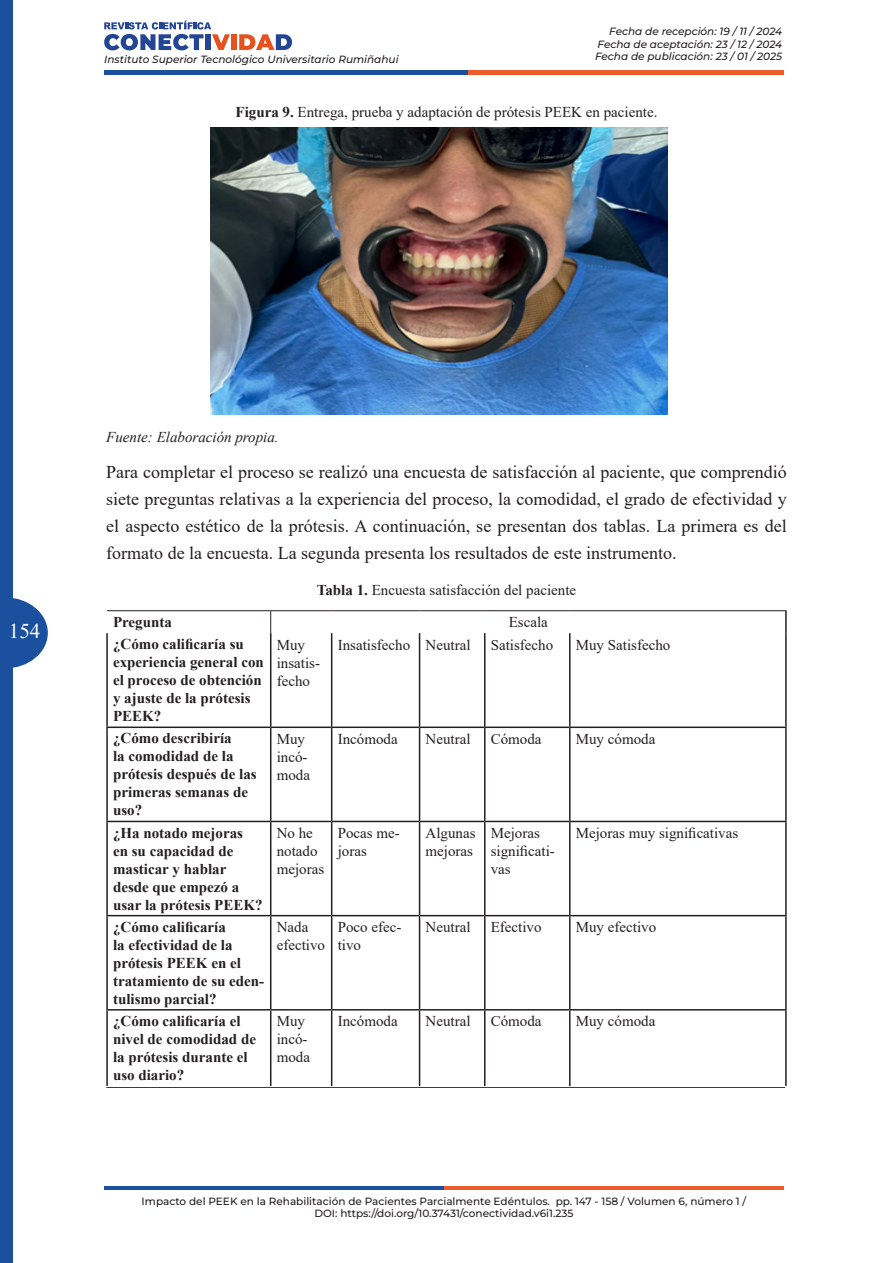
<style>
.page{position:relative;width:893px;height:1263px;background:#fff}
.page>*{position:absolute;margin:0;border:0;box-sizing:border-box;transform-origin:0 0}
.t1{font:21px "Times New Roman";color:#fff}
.t2{font:18px/27px "Times New Roman";color:#231f20;text-align:justify}
.t3{font:700 15px/18px "Times New Roman";color:#231f20}
.t4{font:15px/18px "Times New Roman";color:#231f20}
.t5{font:italic 15px "Times New Roman";color:#231f20}
.t6{font:500 10.5px/12px "Montserrat";color:#231f20;text-align:center}
.t7{font:italic 500 10.5px/12.6px "Montserrat";color:#231f20;text-align:justify}
.s1{font-weight:700}
</style>
<div class="page">
<hr style="left:104px;top:1186px;width:340px;height:3px;background:#1a509d">
<hr style="left:444px;top:1186px;width:339px;height:3px;background:#ed5d2b">
<svg style="left:104px;top:21px;width:126px;height:29px"></svg>
<div style="left:231px;top:34px;width:5px;height:16px;background:#e6521f"></div>
<svg style="left:239px;top:34px;width:53px;height:16px"></svg>
<div style="left:104px;top:70px;width:364px;height:5px;background:#1a509d"></div>
<div style="left:468px;top:70px;width:315px;height:5px;background:#ed5d2b"></div>
<div style="left:0;top:0;width:13px;height:1263px;background:#1a509d"></div>
<svg style="left:13px;top:598px;width:35px;height:70px"></svg>
<hr style="left:106px;top:1087px;width:164px;height:1px;background:#231f20">
<hr style="left:270px;top:1087px;width:515px;height:1px;background:#231f20">
<img style="left:210px;top:127px;width:458px;height:288px">
<hr style="left:785px;top:611px;width:2px;height:22px;background:#231f20">
<hr style="left:106px;top:633px;width:2px;height:93px;background:#231f20">
<hr style="left:270px;top:633px;width:1px;height:93px;background:#231f20">
<hr style="left:331px;top:633px;width:1px;height:93px;background:#231f20">
<hr style="left:419px;top:633px;width:1px;height:93px;background:#231f20">
<hr style="left:484px;top:633px;width:1px;height:93px;background:#231f20">
<hr style="left:569px;top:633px;width:2px;height:93px;background:#231f20">
<hr style="left:785px;top:633px;width:2px;height:93px;background:#231f20">
<hr style="left:106px;top:726px;width:165px;height:2px;background:#231f20">
<hr style="left:106px;top:728px;width:2px;height:93px;background:#231f20">
<hr style="left:271px;top:726px;width:61px;height:2px;background:#231f20">
<hr style="left:270px;top:728px;width:1px;height:93px;background:#231f20">
<hr style="left:332px;top:726px;width:88px;height:2px;background:#231f20">
<hr style="left:331px;top:728px;width:1px;height:93px;background:#231f20">
<hr style="left:420px;top:726px;width:65px;height:2px;background:#231f20">
<hr style="left:419px;top:728px;width:1px;height:93px;background:#231f20">
<hr style="left:485px;top:726px;width:85px;height:2px;background:#231f20">
<hr style="left:484px;top:728px;width:1px;height:93px;background:#231f20">
<hr style="left:570px;top:726px;width:217px;height:2px;background:#231f20">
<hr style="left:569px;top:728px;width:2px;height:93px;background:#231f20">
<hr style="left:785px;top:728px;width:2px;height:93px;background:#231f20">
<hr style="left:106px;top:821px;width:165px;height:1px;background:#231f20">
<hr style="left:106px;top:822px;width:2px;height:93px;background:#231f20">
<hr style="left:271px;top:821px;width:61px;height:1px;background:#231f20">
<hr style="left:270px;top:822px;width:1px;height:93px;background:#231f20">
<hr style="left:332px;top:821px;width:88px;height:1px;background:#231f20">
<hr style="left:331px;top:822px;width:1px;height:93px;background:#231f20">
<hr style="left:420px;top:821px;width:65px;height:1px;background:#231f20">
<hr style="left:419px;top:822px;width:1px;height:93px;background:#231f20">
<hr style="left:485px;top:821px;width:85px;height:1px;background:#231f20">
<hr style="left:484px;top:822px;width:1px;height:93px;background:#231f20">
<hr style="left:570px;top:821px;width:217px;height:1px;background:#231f20">
<hr style="left:569px;top:822px;width:2px;height:93px;background:#231f20">
<hr style="left:785px;top:822px;width:2px;height:93px;background:#231f20">
<hr style="left:106px;top:915px;width:165px;height:1px;background:#231f20">
<hr style="left:106px;top:916px;width:2px;height:93px;background:#231f20">
<hr style="left:271px;top:915px;width:61px;height:1px;background:#231f20">
<hr style="left:270px;top:916px;width:1px;height:93px;background:#231f20">
<hr style="left:332px;top:915px;width:88px;height:1px;background:#231f20">
<hr style="left:331px;top:916px;width:1px;height:93px;background:#231f20">
<hr style="left:420px;top:915px;width:65px;height:1px;background:#231f20">
<hr style="left:419px;top:916px;width:1px;height:93px;background:#231f20">
<hr style="left:485px;top:915px;width:85px;height:1px;background:#231f20">
<hr style="left:484px;top:916px;width:1px;height:93px;background:#231f20">
<hr style="left:570px;top:915px;width:217px;height:1px;background:#231f20">
<hr style="left:569px;top:916px;width:2px;height:93px;background:#231f20">
<hr style="left:785px;top:916px;width:2px;height:93px;background:#231f20">
<hr style="left:106px;top:1009px;width:165px;height:1px;background:#231f20">
<hr style="left:106px;top:1010px;width:2px;height:76px;background:#231f20">
<hr style="left:271px;top:1009px;width:61px;height:1px;background:#231f20">
<hr style="left:270px;top:1010px;width:1px;height:76px;background:#231f20">
<hr style="left:332px;top:1009px;width:88px;height:1px;background:#231f20">
<hr style="left:331px;top:1010px;width:1px;height:76px;background:#231f20">
<hr style="left:420px;top:1009px;width:65px;height:1px;background:#231f20">
<hr style="left:419px;top:1010px;width:1px;height:76px;background:#231f20">
<hr style="left:485px;top:1009px;width:85px;height:1px;background:#231f20">
<hr style="left:484px;top:1010px;width:1px;height:76px;background:#231f20">
<hr style="left:570px;top:1009px;width:217px;height:1px;background:#231f20">
<hr style="left:569px;top:1010px;width:2px;height:76px;background:#231f20">
<hr style="left:785px;top:1010px;width:2px;height:76px;background:#231f20">
<svg style="left:270px;top:611px;width:1px;height:22px"></svg>
<hr style="left:107px;top:610px;width:164px;height:1px;background:#231f20">
<hr style="left:271px;top:610px;width:61px;height:1px;background:#231f20">
<hr style="left:332px;top:610px;width:88px;height:1px;background:#231f20">
<hr style="left:420px;top:610px;width:65px;height:1px;background:#231f20">
<hr style="left:485px;top:610px;width:85px;height:1px;background:#231f20">
<hr style="left:570px;top:610px;width:217px;height:1px;background:#231f20">
<p class="t7" style="left:104px;top:52px;width:296px">Instituto Superior Tecnológico Universitario Rumiñahui</p>
<p class="t7" style="left:595px;top:24px;width:189px;text-indent:14px">Fecha de recepción: 19 / 11 / 2024<br>Fecha de aceptación: 23 / 12 / 2024<br>Fecha de publicación: 23 / 01 / 2025</p>
<p class="t4" style="left:235px;top:102px;width:423px"><span class="s1">Figura 9.</span> Entrega, prueba y adaptación de prótesis PEEK en paciente.</p>
<h1 class="t1" style="left:9px;top:616px;width:33px">154</h1>
<p class="t5" style="left:106px;top:427px;width:174px">Fuente: Elaboración propia.</p>
<p class="t2" style="left:106px;top:458px;width:682px">Para completar el proceso se realizó una encuesta de satisfacción al paciente, que comprendió siete preguntas relativas a la experiencia del proceso, la comodidad, el grado de efectividad y el aspecto estético de la prótesis. A continuación, se presentan dos tablas. La primera es del formato de la encuesta. La segunda presenta los resultados de este instrumento.</p>
<p class="t4" style="left:317px;top:581px;width:261px"><span class="s1">Tabla 1.</span> Encuesta satisfacción del paciente</p>
<p class="t3" style="left:113px;top:612px;width:60px">Pregunta</p>
<p class="t4" style="left:509px;top:613px;width:41px">Escala</p>
<p class="t3" style="left:113px;top:635px;width:152px">¿Cómo calificaría su experiencia general con el proceso de obtención y ajuste de la prótesis<br>PEEK?</p>
<p class="t4" style="left:277px;top:635px;width:45px">Muy insatis&shy;fecho</p>
<p class="t4" style="left:338px;top:635px;width:74px">Insatisfecho</p>
<p class="t4" style="left:426px;top:635px;width:46px">Neutral</p>
<p class="t4" style="left:491px;top:635px;width:64px">Satisfecho</p>
<p class="t4" style="left:576px;top:635px;width:96px">Muy Satisfecho</p>
<p class="t3" style="left:113px;top:729px;width:145px">¿Cómo describiría<br>la comodidad de la prótesis después de las primeras semanas de uso?</p>
<p class="t4" style="left:277px;top:729px;width:35px">Muy incó&shy;moda</p>
<p class="t4" style="left:338px;top:729px;width:61px">Incómoda</p>
<p class="t4" style="left:426px;top:729px;width:46px">Neutral</p>
<p class="t4" style="left:491px;top:729px;width:52px">Cómoda</p>
<p class="t4" style="left:576px;top:729px;width:81px">Muy cómoda</p>
<p class="t3" style="left:113px;top:823px;width:151px">¿Ha notado mejoras<br>en su capacidad de masticar y hablar desde que empezó a usar la prótesis PEEK?</p>
<p class="t4" style="left:277px;top:823px;width:49px">No he notado mejoras</p>
<p class="t4" style="left:338px;top:823px;width:64px">Pocas me&shy;joras</p>
<p class="t4" style="left:426px;top:823px;width:51px">Algunas mejoras</p>
<p class="t4" style="left:491px;top:823px;width:66px">Mejoras significati&shy;vas</p>
<p class="t4" style="left:576px;top:823px;width:164px">Mejoras muy significativas</p>
<p class="t3" style="left:113px;top:917px;width:153px">¿Cómo calificaría<br>la efectividad de la prótesis PEEK en el tratamiento de su eden&shy;tulismo parcial?</p>
<p class="t4" style="left:277px;top:917px;width:50px">Nada efectivo</p>
<p class="t4" style="left:338px;top:917px;width:65px">Poco efec&shy;tivo</p>
<p class="t4" style="left:426px;top:917px;width:46px">Neutral</p>
<p class="t4" style="left:491px;top:917px;width:52px">Efectivo</p>
<p class="t4" style="left:576px;top:917px;width:82px">Muy efectivo</p>
<p class="t3" style="left:113px;top:1011px;width:144px">¿Cómo calificaría el nivel de comodidad de la prótesis durante el uso diario?</p>
<p class="t4" style="left:277px;top:1012px;width:35px">Muy incó&shy;moda</p>
<p class="t4" style="left:338px;top:1012px;width:61px">Incómoda</p>
<p class="t4" style="left:426px;top:1012px;width:46px">Neutral</p>
<p class="t4" style="left:491px;top:1012px;width:52px">Cómoda</p>
<p class="t4" style="left:576px;top:1012px;width:81px">Muy cómoda</p>
<p class="t6" style="left:142px;top:1195px;width:606px">Impacto del PEEK en la Rehabilitación de Pacientes Parcialmente Edéntulos. pp. 147 - 158 / Volumen 6, número 1 /<br>DOI: https://doi.org/10.37431/conectividad.v6i1.235</p>
</div>
